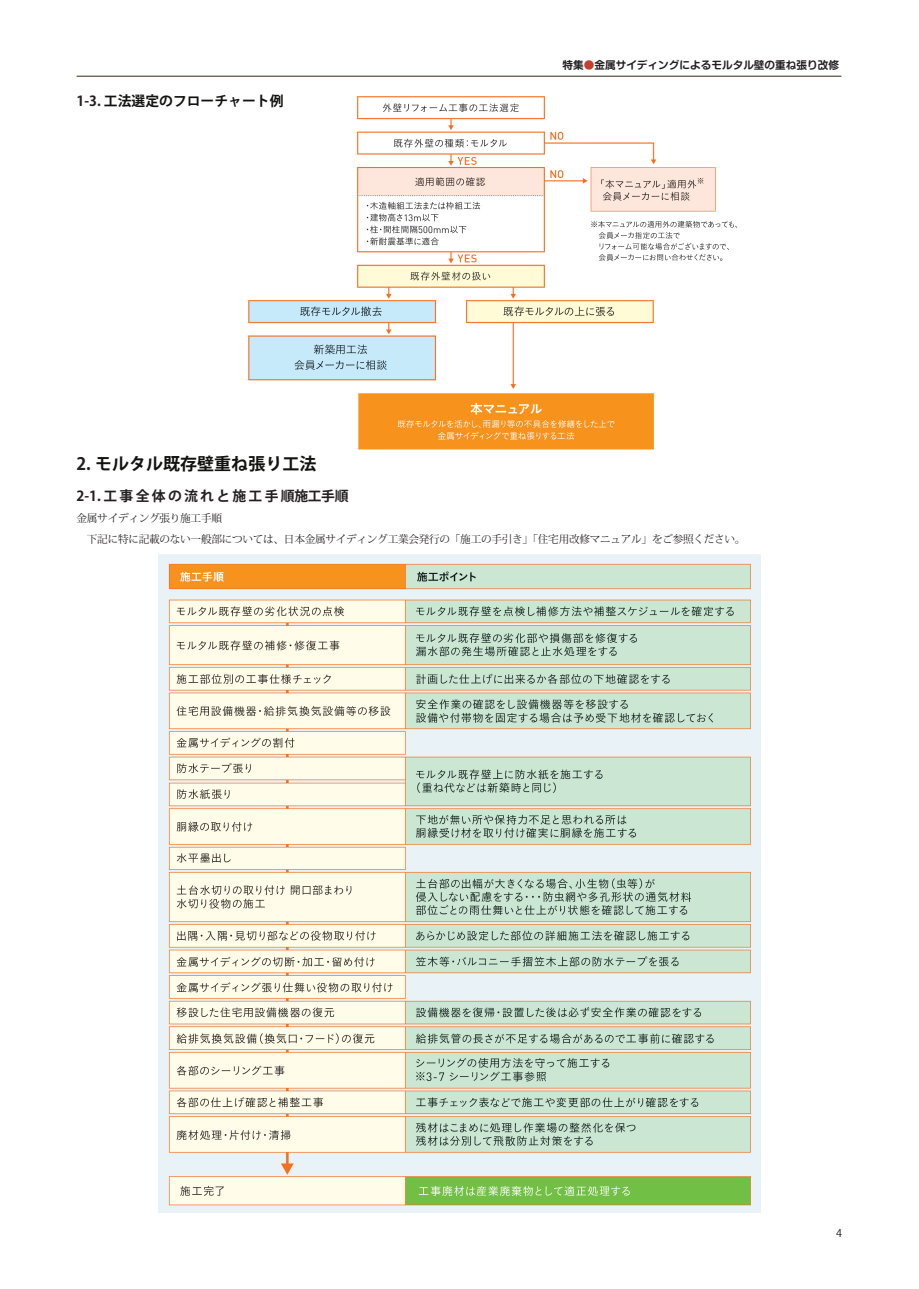
<style>
.page{position:relative;width:919px;height:1289px;background:#fff}
.page>*{position:absolute;margin:0;border:0;box-sizing:border-box;transform-origin:0 0}
.t1{font:700 16.95px "Koz Go Pr 6 N";color:#121211}
.t2{font:700 13.8px "Koz Go Pr 6 N";letter-spacing:-.025em;color:#231f20}
.t3{font:700 13.8px "Koz Go Pr 6 N";color:#121211}
.t4{font:10.65px/20.2px "Koz Min Pr 6 N";letter-spacing:-.025em;color:#231f20}
.t5{font:700 10.65px "Shin M Go Pro De";color:#231f20}
.t6{font:10.65px "Koz Go Pr 6 N";color:#231f20}
.s1{color:#231f20}
.s2{color:#c2402d}
</style>
<div class="page">
<img style="left:248px;top:96px;width:489px;height:354px">
<hr style="left:77px;top:76px;width:764px;height:1px;background:#322610">
<img style="left:158px;top:555px;width:602px;height:657px">
<p class="t3" style="left:77px;top:93px;width:208px"><span class="s1">1-3.</span> 工法選定のフローチャート例</p>
<p class="t5" style="left:562px;top:56px;width:278px">特集<span class="s2">●</span>金属サイディングによるモルタル壁の重ね張り改修</p>
<h1 class="t1" style="left:77px;top:454px;width:241px"><span class="s1">2.</span> モルタル既存壁重ね張り工法</h1>
<p class="t2" style="left:77px;top:488px;width:273px">2-1. 工 事 全 体 の 流 れ と 施 工 手 順施工手順</p>
<p class="t4" style="left:77px;top:508px;width:670px">金属サイディング張り施工手順<br>　下記に特に記載のない一般部については、日本金属サイディング工業会発行の「施工の手引き」「住宅用改修マニュアル」をご参照ください。</p>
<p class="t6" style="left:836px;top:1226px;width:7px">4</p>
</div>
